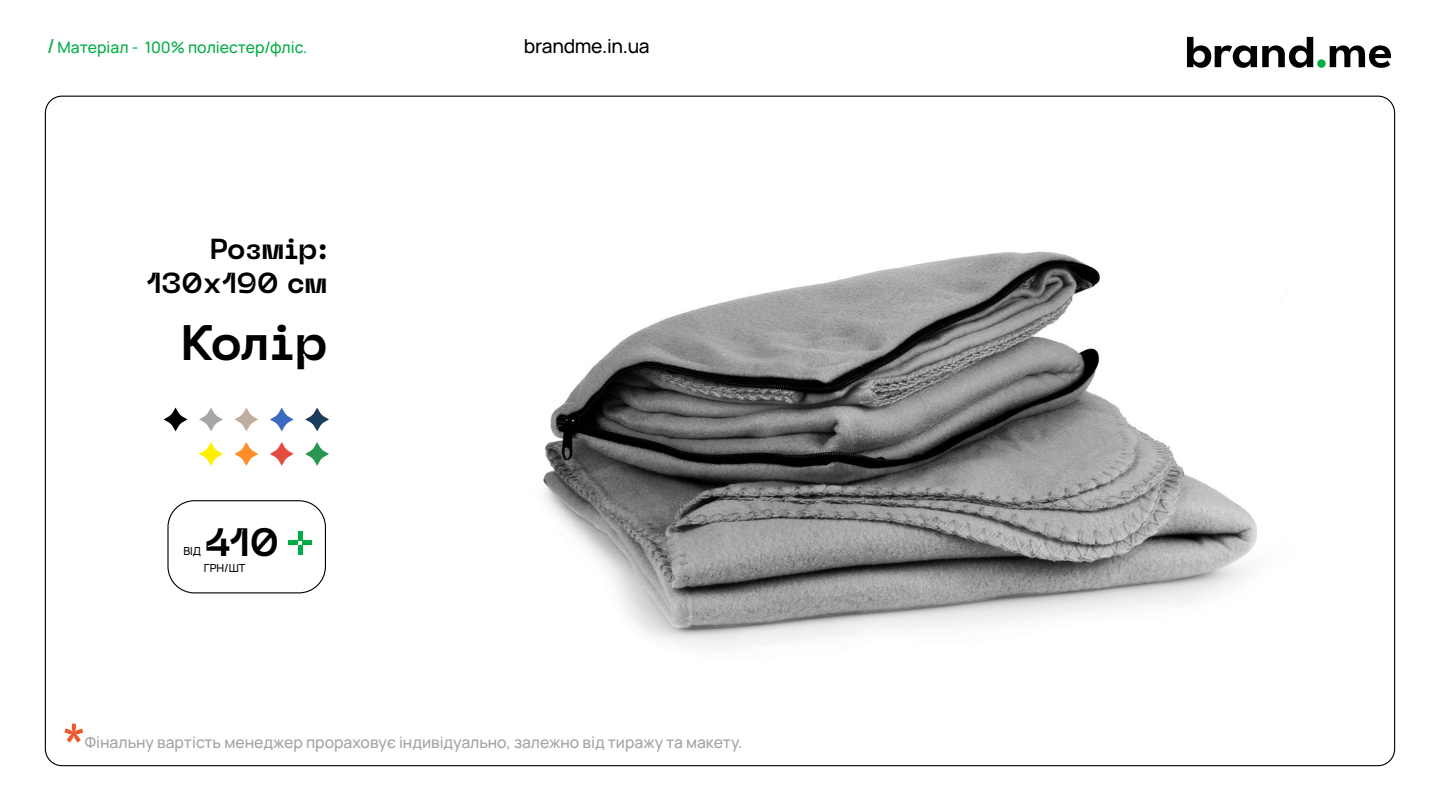
<style>
.page{position:relative;width:1440px;height:810px;background:#fff}
.page>*{position:absolute;margin:0;border:0;box-sizing:border-box;transform-origin:0 0}
.t1{font:700 49.5px "Neue Machina";letter-spacing:-.02em;color:#000}
.t2{font:700 39.38px "Neue Machina";color:#000}
.t3{font:700 28.72px/34.5px "Neue Machina";color:#000;text-align:right}
.t4{font:200 19.27px "Manrope";letter-spacing:-.02em;color:#000}
.t5{font:200 15.75px "Manrope";color:#a3a3a3}
.t6{font:200 15.75px "Manrope";color:#00ad44}
.t7{font:200 11.1px "Manrope";color:#000}
.s1{font-size:19.27px}
</style>
<div class="page">
<img style="left:460px;top:36px;width:877px;height:731px">
<div style="left:167px;top:500px;width:159px;height:93px;border:1px solid #000;border-radius:26px"></div>
<div style="left:298px;top:531px;width:5px;height:9px;background:#00ad44"></div>
<div style="left:298px;top:545px;width:5px;height:9px;background:#00ad44"></div>
<div style="left:303px;top:540px;width:9px;height:5px;background:#00ad44"></div>
<div style="left:289px;top:540px;width:9px;height:5px;background:#00ad44"></div>
<svg style="left:199px;top:408px;width:24px;height:23px"></svg>
<svg style="left:305px;top:407px;width:24px;height:24px"></svg>
<svg style="left:270px;top:408px;width:24px;height:23px"></svg>
<svg style="left:305px;top:442px;width:24px;height:24px"></svg>
<svg style="left:199px;top:442px;width:24px;height:24px"></svg>
<svg style="left:164px;top:408px;width:23px;height:23px"></svg>
<svg style="left:234px;top:408px;width:24px;height:23px"></svg>
<svg style="left:270px;top:442px;width:24px;height:24px"></svg>
<svg style="left:234px;top:442px;width:24px;height:24px"></svg>
<svg style="left:1187px;top:37px;width:204px;height:31px"></svg>
<svg style="left:64px;top:724px;width:19px;height:19px"></svg>
<p class="t6" style="left:47px;top:37px;width:262px"><span class="s1">/</span> Матеріал - 100% поліестер/фліс.</p>
<p class="t4" style="left:524px;top:33px;width:127px">brandme.in.ua</p>
<h3 class="t3" style="left:146px;top:232px;width:183px">Розмір:<br>130х190 см</h3>
<h1 class="t1" style="left:181px;top:311px;width:149px">Колір</h1>
<h2 class="t2" style="left:204px;top:517px;width:76px">410</h2>
<p class="t7" style="left:204px;top:560px;width:43px">ГРН/ШТ</p>
<p class="t7" style="left:183px;top:543px;width:19px">ВІД</p>
<p class="t5" style="left:85px;top:731px;width:659px">Фінальну вартість менеджер прораховує індивідуально, залежно від тиражу та макету.</p>
</div>
